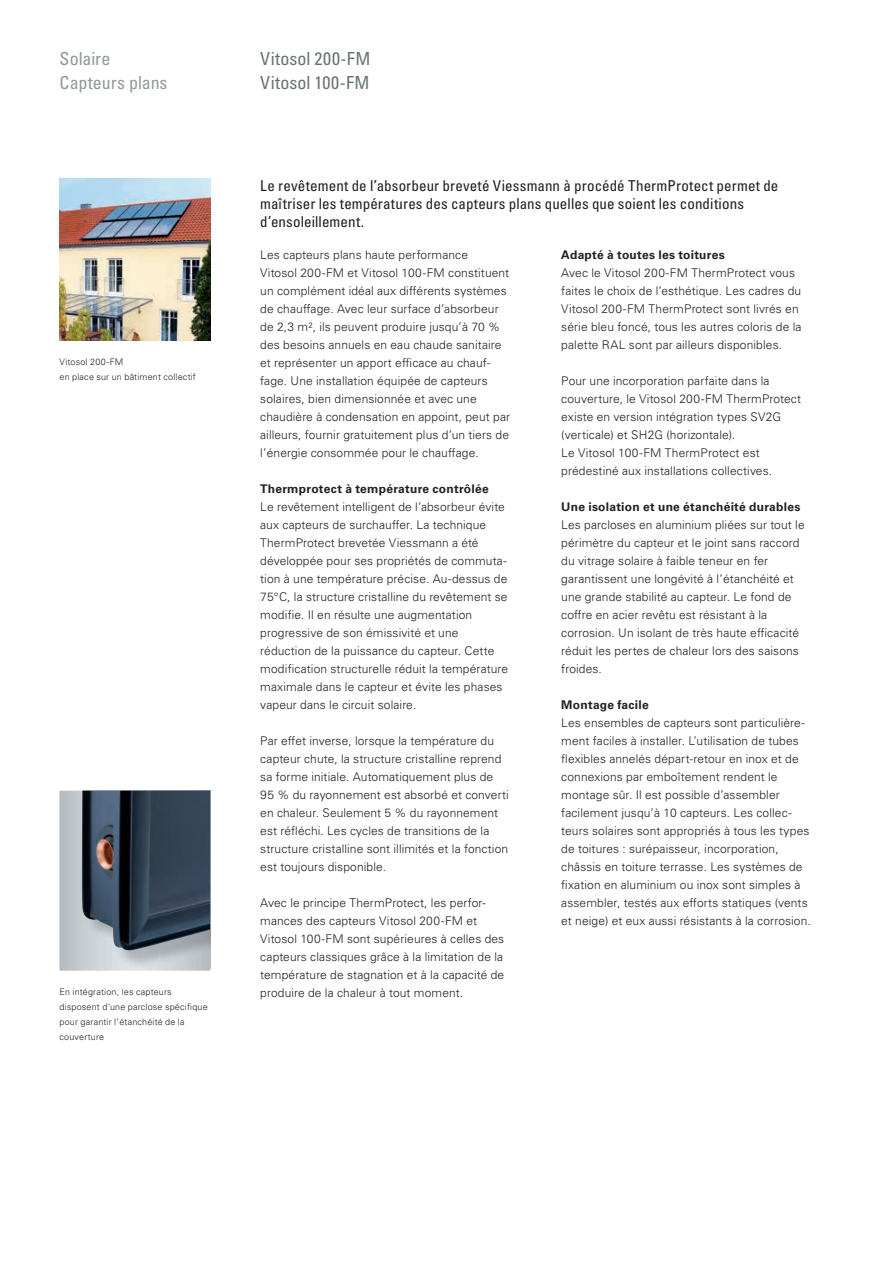
<style>
.page{position:relative;width:893px;height:1263px;background:#fff}
.page>*{position:absolute;margin:0;border:0;box-sizing:border-box;transform-origin:0 0}
.t1{font:condensed 18px/24px "Univers LTCYR 57";letter-spacing:.02em;color:#697374}
.t2{font:condensed 18px/24px "Univers LTCYR 57";color:#90999c}
.t3{font:condensed 15px/18px "Univers LTCYR 57";letter-spacing:.01em;color:#231f20}
.t4{font:300 12px/18px "Univers LTCYR 45";letter-spacing:.01em;color:#231f20}
.t5{font:700 12px "Univers LTCYR 65";letter-spacing:.02em;color:#231f20}
.t6{font:300 9px/15px "Univers LTCYR 45";letter-spacing:.02em;color:#231f20}
</style>
<div class="page">
<img style="left:60px;top:179px;width:150px;height:162px">
<svg style="left:60px;top:791px;width:150px;height:180px;background:#bec5ca"></svg>
<img style="left:84px;top:950px;width:126px;height:18px">
<img style="left:82px;top:791px;width:128px;height:159px">
<h1 class="t2" style="left:60px;top:47px;width:110px">Solaire<br>Capteurs plans</h1>
<h1 class="t1" style="left:260px;top:47px;width:112px">Vitosol 200-FM<br>Vitosol 100-FM</h1>
<p class="t6" style="left:60px;top:354px;width:138px">Vitosol 200-FM<br>en place sur un bâtiment collectif</p>
<p class="t6" style="left:60px;top:984px;width:150px">En intégration, les capteurs disposent d’une parclose spécifique pour garantir l’étanchéité de la couverture</p>
<p class="t3" style="left:260px;top:176px;width:520px">Le revêtement de l’absorbeur breveté Viessmann à procédé ThermProtect permet de maîtriser les températures des capteurs plans quelles que soient les conditions d’ensoleillement.</p>
<p class="t4" style="left:260px;top:246px;width:251px">Les capteurs plans haute performance<br>Vitosol 200-FM et Vitosol 100-FM constituent un complément idéal aux différents systèmes de chauffage. Avec leur surface d’absorbeur de 2,3 m², ils peuvent produire jusqu’à 70 % des besoins annuels en eau chaude sanitaire et représenter un apport efficace au chauf&shy;fage. Une installation équipée de capteurs solaires, bien dimensionnée et avec une chaudière à condensation en appoint, peut par ailleurs, fournir gratuitement plus d’un tiers de l’énergie consommée pour le chauffage.</p>
<p class="t5" style="left:260px;top:481px;width:230px">Thermprotect à température contrôlée</p>
<p class="t4" style="left:260px;top:498px;width:249px">Le revêtement intelligent de l’absorbeur évite aux capteurs de surchauffer. La technique ThermProtect brevetée Viessmann a été développée pour ses propriétés de commuta&shy;tion à une température précise. Au-dessus de 75°C, la structure cristalline du revêtement se modifie. Il en résulte une augmentation progressive de son émissivité et une réduction de la puissance du capteur. Cette modification structurelle réduit la température maximale dans le capteur et évite les phases vapeur dans le circuit solaire.</p>
<p class="t4" style="left:260px;top:732px;width:250px">Par effet inverse, lorsque la température du capteur chute, la structure cristalline reprend sa forme initiale. Automatiquement plus de 95 % du rayonnement est absorbé et converti en chaleur. Seulement 5 % du rayonnement est réfléchi. Les cycles de transitions de la structure cristalline sont illimités et la fonction est toujours disponible.</p>
<p class="t4" style="left:260px;top:894px;width:246px">Avec le principe ThermProtect, les perfor&shy;mances des capteurs Vitosol 200-FM et Vitosol 100-FM sont supérieures à celles des capteurs classiques grâce à la limitation de la température de stagnation et à la capacité de produire de la chaleur à tout moment.</p>
<p class="t5" style="left:561px;top:247px;width:165px">Adapté à toutes les toitures</p>
<p class="t4" style="left:561px;top:264px;width:242px">Avec le Vitosol 200-FM ThermProtect vous faites le choix de l’esthétique. Les cadres du Vitosol 200-FM ThermProtect sont livrés en série bleu foncé, tous les autres coloris de la palette RAL sont par ailleurs disponibles.</p>
<p class="t4" style="left:561px;top:372px;width:241px">Pour une incorporation parfaite dans la couverture, le Vitosol 200-FM ThermProtect existe en version intégration types SV2G (verticale) et SH2G (horizontale).<br>Le Vitosol 100-FM ThermProtect est prédestiné aux installations collectives.</p>
<p class="t5" style="left:561px;top:499px;width:241px">Une isolation et une étanchéité durables</p>
<p class="t4" style="left:561px;top:516px;width:245px">Les parcloses en aluminium pliées sur tout le périmètre du capteur et le joint sans raccord du vitrage solaire à faible teneur en fer garantissent une longévité à l’étanchéité et une grande stabilité au capteur. Le fond de coffre en acier revêtu est résistant à la corrosion. Un isolant de très haute efficacité réduit les pertes de chaleur lors des saisons froides.</p>
<p class="t5" style="left:561px;top:697px;width:89px">Montage facile</p>
<p class="t4" style="left:561px;top:714px;width:251px">Les ensembles de capteurs sont particulière&shy;ment faciles à installer. L’utilisation de tubes flexibles annelés départ-retour en inox et de connexions par emboîtement rendent le montage sûr. Il est possible d’assembler facilement jusqu’à 10 capteurs. Les collec&shy;teurs solaires sont appropriés à tous les types de toitures : surépaisseur, incorporation, châssis en toiture terrasse. Les systèmes de fixation en aluminium ou inox sont simples à assembler, testés aux efforts statiques (vents et neige) et eux aussi résistants à la corrosion.</p>
</div>
